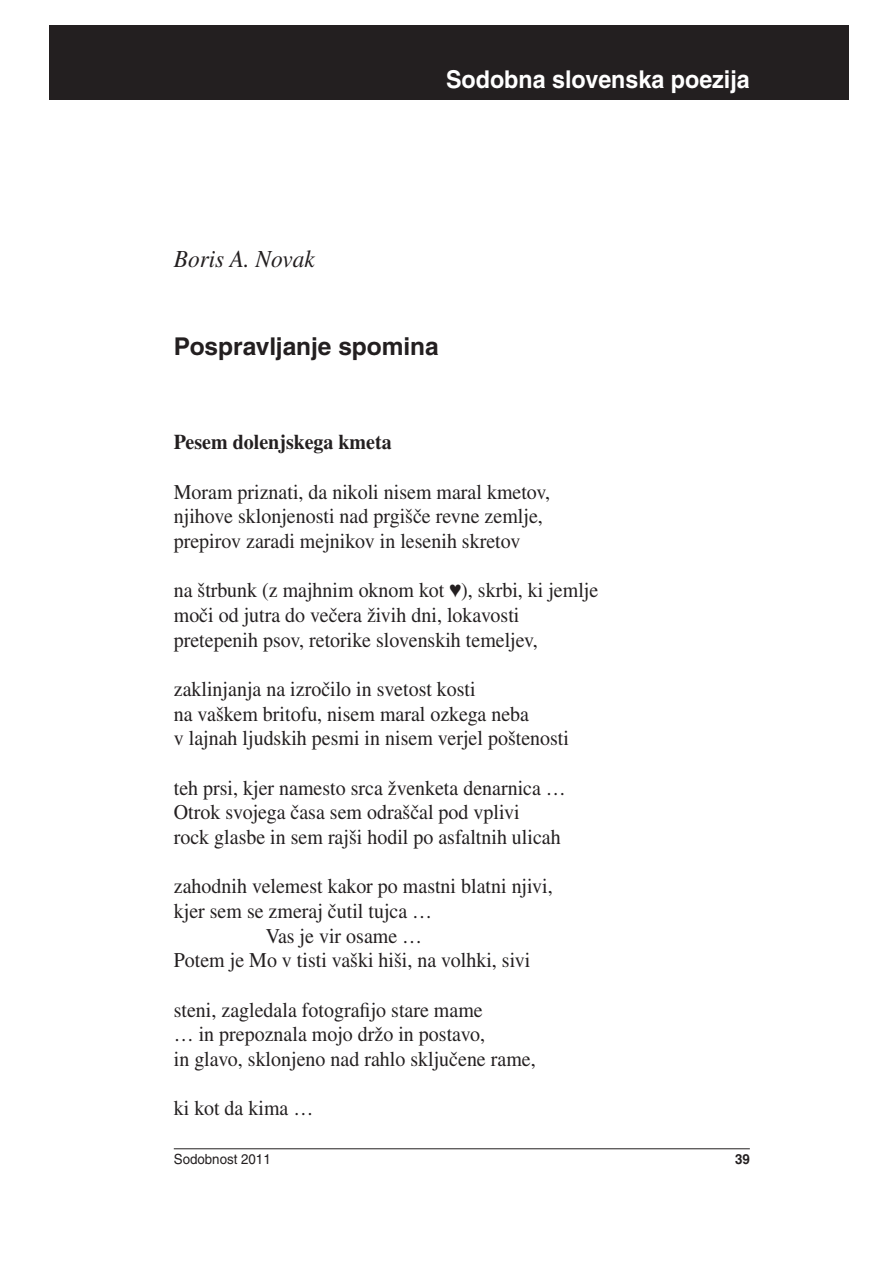
<style>
.page{position:relative;width:874px;height:1265px;background:#fff}
.page>*{position:absolute;margin:0;border:0;box-sizing:border-box;transform-origin:0 0}
.t1{font:700 24.5px "SS Helvetica";color:#fff;scale:.95 1}
.t2{font:700 24.5px "SS Helvetica";letter-spacing:-.005em;color:#231f20}
.t3{font:italic 24.5px "SS Times";color:#231f20;scale:.95 1}
.t4{font:21px/24.7px "SS Times";color:#231f20;scale:.95 1}
.t5{font:700 21px "SS Times";color:#231f20;scale:.95 1}
.t6{font:14px "SS Helvetica";color:#231f20;scale:.95 1}
.t7{font:700 14px "SS Helvetica";color:#231f20;scale:.95 1}
.s1{font-family:"Times New Roman"}
</style>
<div class="page">
<div style="left:50px;top:25px;width:798px;height:74px;background:#231f20"></div>
<hr style="left:174px;top:1148px;width:575px;height:1px;background:#231f20">
<p class="t1" style="left:446px;top:65px;width:321px">Sodobna slovenska poezija</p>
<p class="t3" style="left:174px;top:246px;width:150px">Boris A. Novak</p>
<p class="t2" style="left:174px;top:331px;width:266px">Pospravljanje spomina</p>
<p class="t5" style="left:174px;top:430px;width:231px">Pesem dolenjskega kmeta</p>
<p class="t4" style="left:174px;top:479px;width:397px">Moram priznati, da nikoli nisem maral kmetov, njihove sklonjenosti nad prgi{~e revne zemlje, prepirov zaradi mejnikov in lesenih skretov</p>
<p class="t4" style="left:174px;top:578px;width:448px">na {trbunk (z majhnim oknom kot <span class="s1">♥</span>), skrbi, ki jemlje mo~i od jutra do ve~era `ivih dni, lokavosti pretepenih psov, retorike slovenskih temeljev,</p>
<p class="t4" style="left:174px;top:676px;width:417px">zaklinjanja na izro~ilo in svetost kosti<br>na va{kem britofu, nisem maral ozkega neba<br>v lajnah ljudskih pesmi in nisem verjel po{tenosti</p>
<p class="t4" style="left:174px;top:775px;width:414px">teh prsi, kjer namesto srca `venketa denarnica …<br>Otrok svojega ~asa sem odra{~al pod vplivi<br>rock glasbe in sem raj{i hodil po asfaltnih ulicah</p>
<p class="t4" style="left:174px;top:874px;width:400px">zahodnih velemest kakor po mastni blatni njivi,</p>
<p class="t4" style="left:174px;top:899px;width:273px">kjer sem se zmeraj ~util tujca …</p>
<p class="t4" style="left:266px;top:923px;width:166px">Vas je vir osame …</p>
<p class="t4" style="left:174px;top:948px;width:376px">Potem je Mo v tisti va{ki hi{i, na volhki, sivi</p>
<p class="t4" style="left:174px;top:997px;width:382px">steni, zagledala fotografijo stare mame<br>… in prepoznala mojo dr`o in postavo,<br>in glavo, sklonjeno nad rahlo sklju~ene rame,</p>
<p class="t4" style="left:174px;top:1096px;width:148px">ki kot da kima …</p>
<p class="t6" style="left:174px;top:1151px;width:103px">Sodobnost 2011</p>
<p class="t7" style="left:734px;top:1151px;width:17px">39</p>
</div>
